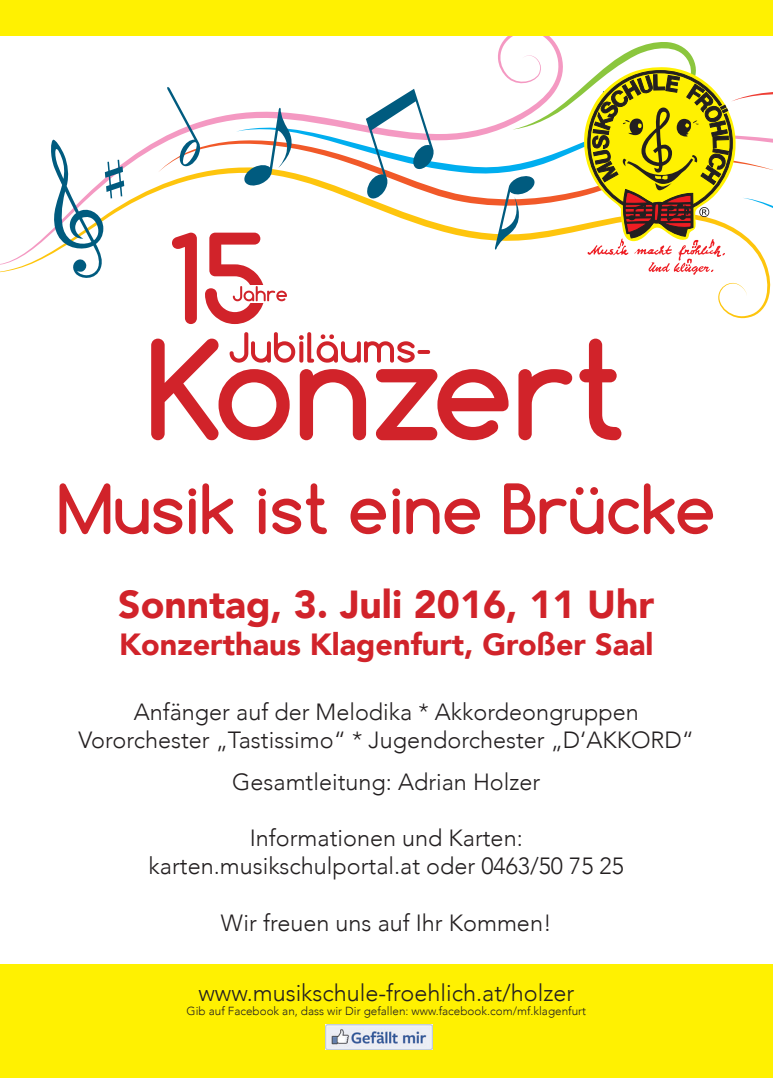
<style>
.page{position:relative;width:773px;height:1078px;background:#fff}
.page>*{position:absolute;margin:0;border:0;box-sizing:border-box;transform-origin:0 0}
.t1{font:900 39px "Avenir";color:#d1232a}
.t2{font:900 30.5px "Avenir";color:#d1232a}
.t3{font:300 23.5px/28px "Avenir";color:#231f20;text-align:center}
.t4{font:300 11.75px "Avenir";color:#231f20}
</style>
<div class="page">
<div style="left:0;top:964px;width:772px;height:113px;background:#fff101"></div>
<svg style="left:49px;top:139px;width:75px;height:139px"></svg>
<svg style="left:151px;top:332px;width:470px;height:108px"></svg>
<svg style="left:60px;top:483px;width:653px;height:51px"></svg>
<svg style="left:167px;top:36px;width:605px;height:288px"></svg>
<div style="left:0;top:0;width:772px;height:36px;background:#fff101"></div>
<img style="left:325px;top:1024px;width:107px;height:25px">
<h1 class="t1" style="left:118px;top:571px;width:537px">Sonntag, 3. Juli 2016, 11 Uhr</h1>
<p class="t2" style="left:119px;top:618px;width:535px">Konzerthaus Klagenfurt, Großer Saal</p>
<p class="t3" style="left:79px;top:697px;width:616px">Anfänger auf der Melodika * Akkordeongruppen<br>Vororchester „Tastissimo“ * Jugendorchester „D‘AKKORD“</p>
<p class="t3" style="left:232px;top:767px;width:309px">Gesamtleitung: Adrian Holzer</p>
<p class="t3" style="left:149px;top:823px;width:476px">Informationen und Karten: karten.musikschulportal.at oder 0463/50 75 25</p>
<p class="t3" style="left:221px;top:908px;width:332px">Wir freuen uns auf Ihr Kommen!</p>
<p class="t3" style="left:198px;top:978px;width:377px">www.musikschule-froehlich.at/holzer</p>
<p class="t4" style="left:187px;top:1003px;width:401px">Gib auf Facebook an, dass wir Dir gefallen: www.facebook.com/mf.klagenfurt</p>
</div>
